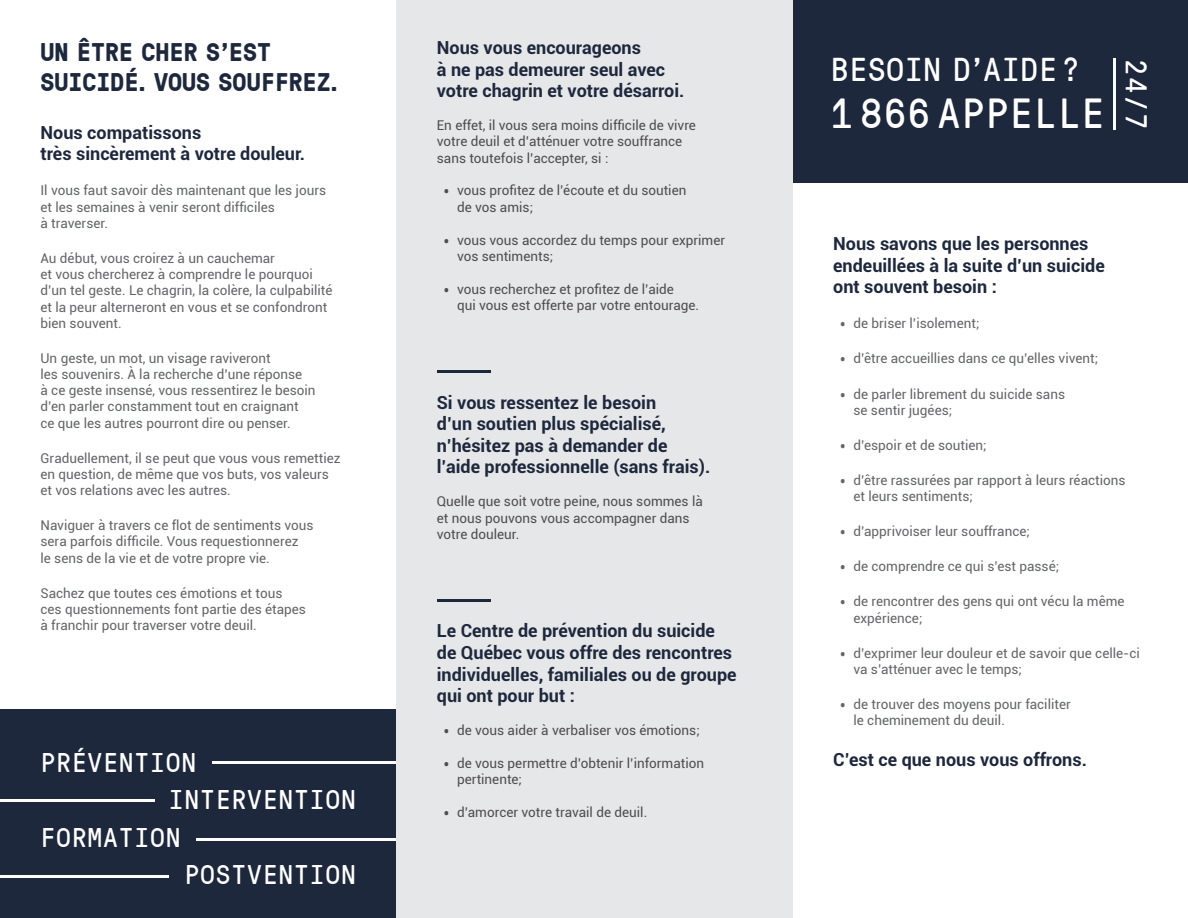
<style>
.page{position:relative;width:1188px;height:918px;background:#fff}
.page>*{position:absolute;margin:0;border:0;box-sizing:border-box;transform-origin:0 0}
.t1{font:42px "GT Pressura Mono";color:#fff}
.t2{font:33px "GT Pressura Mono";letter-spacing:.01em;color:#fff}
.t3{font:30px "GT Pressura Mono";color:#fff}
.t4{font:27px "GT Pressura Mono";letter-spacing:.03em;color:#fff}
.t5{font:700 25.5px/30.6px "GT Pressura Mono";color:#1e283d}
.t6{font:700 18px/21.6px "Roboto";color:#1e283d}
.t7{font:13.5px/16.2px "Roboto";color:#636466}
.t8{font:13.5px/16.2px "Roboto";color:#4d4d4f}
.s1{font-size:18px}
</style>
<div class="page">
<div style="left:793px;top:0;width:395px;height:183px;background:#1e283d"></div>
<div style="left:0;top:710px;width:396px;height:208px;background:#1e283d"></div>
<hr style="left:0;top:799px;width:154px;height:3px;background:#fff">
<hr style="left:0;top:875px;width:168px;height:3px;background:#fff">
<hr style="left:196px;top:838px;width:200px;height:3px;background:#fff">
<hr style="left:212px;top:761px;width:184px;height:3px;background:#fff">
<hr style="left:1113px;top:58px;width:3px;height:71px;background:#fff">
<div style="left:396px;top:0;width:397px;height:918px;background:#e6e7e8"></div>
<hr style="left:437px;top:370px;width:54px;height:3px;background:#1e283d">
<hr style="left:437px;top:599px;width:54px;height:3px;background:#1e283d">
<h3 class="t5" style="left:40px;top:36px;width:302px">UN ÊTRE CHER S’EST<br>SUICIDÉ. VOUS SOUFFREZ.</h3>
<h3 class="t6" style="left:40px;top:121px;width:266px">Nous compatissons<br>très sincèrement à votre douleur.</h3>
<p class="t7" style="left:40px;top:182px;width:287px">Il vous faut savoir dès maintenant que les jours et les semaines à venir seront difficiles<br>à traverser.</p>
<p class="t7" style="left:40px;top:250px;width:293px">Au début, vous croirez à un cauchemar<br>et vous chercherez à comprendre le pourquoi d’un tel geste. Le chagrin, la colère, la culpabilité et la peur alterneront en vous et se confondront bien souvent.</p>
<p class="t7" style="left:40px;top:349px;width:277px">Un geste, un mot, un visage raviveront<br>les souvenirs. À la recherche d’une réponse<br>à ce geste insensé, vous ressentirez le besoin d’en parler constamment tout en craignant ce que les autres pourront dire ou penser.</p>
<p class="t7" style="left:40px;top:449px;width:302px">Graduellement, il se peut que vous vous remettiez en question, de même que vos buts, vos valeurs et vos relations avec les autres.</p>
<p class="t7" style="left:40px;top:517px;width:275px">Naviguer à travers ce flot de sentiments vous sera parfois difficile. Vous requestionnerez<br>le sens de la vie et de votre propre vie.</p>
<p class="t7" style="left:40px;top:584px;width:267px">Sachez que toutes ces émotions et tous ces questionnements font partie des étapes à franchir pour traverser votre deuil.</p>
<h3 class="t4" style="left:40px;top:743px;width:157px">PRÉVENTION</h3>
<h3 class="t4" style="left:169px;top:780px;width:189px">INTERVENTION</h3>
<h3 class="t4" style="left:40px;top:818px;width:32px">FORMATIO</h3>
<h3 class="t4" style="left:166px;top:818px;width:16px">N</h3>
<h3 class="t4" style="left:184px;top:856px;width:173px">POSTVENTION</h3>
<h3 class="t6" style="left:437px;top:36px;width:249px">Nous vous encourageons<br>à ne pas demeurer seul avec votre chagrin et votre désarroi.</h3>
<p class="t8" style="left:437px;top:117px;width:261px">En effet, il vous sera moins difficile de vivre votre deuil et d’atténuer votre souffrance sans toutefois l’accepter, si :</p>
<p class="t8" style="left:457px;top:182px;width:231px;text-indent:-14px"><span class="s1">•</span> vous profitez de l’écoute et du soutien de vos amis;</p>
<p class="t8" style="left:457px;top:231px;width:270px;text-indent:-14px"><span class="s1">•</span> vous vous accordez du temps pour exprimer vos sentiments;</p>
<p class="t8" style="left:457px;top:280px;width:244px;text-indent:-14px"><span class="s1">•</span> vous recherchez et profitez de l’aide<br>qui vous est offerte par votre entourage.</p>
<h3 class="t6" style="left:437px;top:391px;width:275px">Si vous ressentez le besoin<br>d’un soutien plus spécialisé, n’hésitez pas à demander de l’aide professionnelle (sans frais).</h3>
<p class="t8" style="left:437px;top:493px;width:268px">Quelle que soit votre peine, nous sommes là et nous pouvons vous accompagner dans votre douleur.</p>
<h3 class="t6" style="left:437px;top:620px;width:301px">Le Centre de prévention du suicide de Québec vous offre des rencontres individuelles, familiales ou de groupe qui ont pour but :</h3>
<p class="t8" style="left:444px;top:722px;width:258px"><span class="s1">•</span> de vous aider à verbaliser vos émotions;</p>
<p class="t8" style="left:457px;top:755px;width:248px;text-indent:-14px"><span class="s1">•</span> de vous permettre d’obtenir l’information pertinente;</p>
<p class="t8" style="left:444px;top:804px;width:205px"><span class="s1">•</span> d’amorcer votre travail de deuil.</p>
<h2 class="t2" style="left:831px;top:46px;width:251px">BESOIN D’AIDE ?</h2>
<h1 class="t1" style="left:830px;top:83px;width:125px">1 866 APPELLE</h1>
<h3 class="t3" style="left:1158px;top:59px;width:72px;rotate:90deg">24/7</h3>
<h3 class="t6" style="left:833px;top:232px;width:273px">Nous savons que les personnes endeuillées à la suite d’un suicide ont souvent besoin :</h3>
<p class="t7" style="left:840px;top:315px;width:141px"><span class="s1">•</span> de briser l’isolement;</p>
<p class="t7" style="left:840px;top:350px;width:260px"><span class="s1">•</span> d’être accueillies dans ce qu’elles vivent;</p>
<p class="t7" style="left:853px;top:385px;width:213px;text-indent:-14px"><span class="s1">•</span> de parler librement du suicide sans se sentir jugées;</p>
<p class="t7" style="left:840px;top:436px;width:148px"><span class="s1">•</span> d’espoir et de soutien;</p>
<p class="t7" style="left:853px;top:472px;width:274px;text-indent:-14px"><span class="s1">•</span> d’être rassurées par rapport à leurs réactions et leurs sentiments;</p>
<p class="t7" style="left:840px;top:523px;width:192px"><span class="s1">•</span> d’apprivoiser leur souffrance;</p>
<p class="t7" style="left:840px;top:558px;width:221px"><span class="s1">•</span> de comprendre ce qui s’est passé;</p>
<p class="t7" style="left:853px;top:593px;width:273px;text-indent:-14px"><span class="s1">•</span> de rencontrer des gens qui ont vécu la même expérience;</p>
<p class="t7" style="left:853px;top:644px;width:288px;text-indent:-14px"><span class="s1">•</span> d’exprimer leur douleur et de savoir que celle-ci va s’atténuer avec le temps;</p>
<p class="t7" style="left:853px;top:696px;width:219px;text-indent:-14px"><span class="s1">•</span> de trouver des moyens pour faciliter le cheminement du deuil.</p>
<h3 class="t6" style="left:833px;top:748px;width:255px">C’est ce que nous vous offrons.</h3>
</div>
